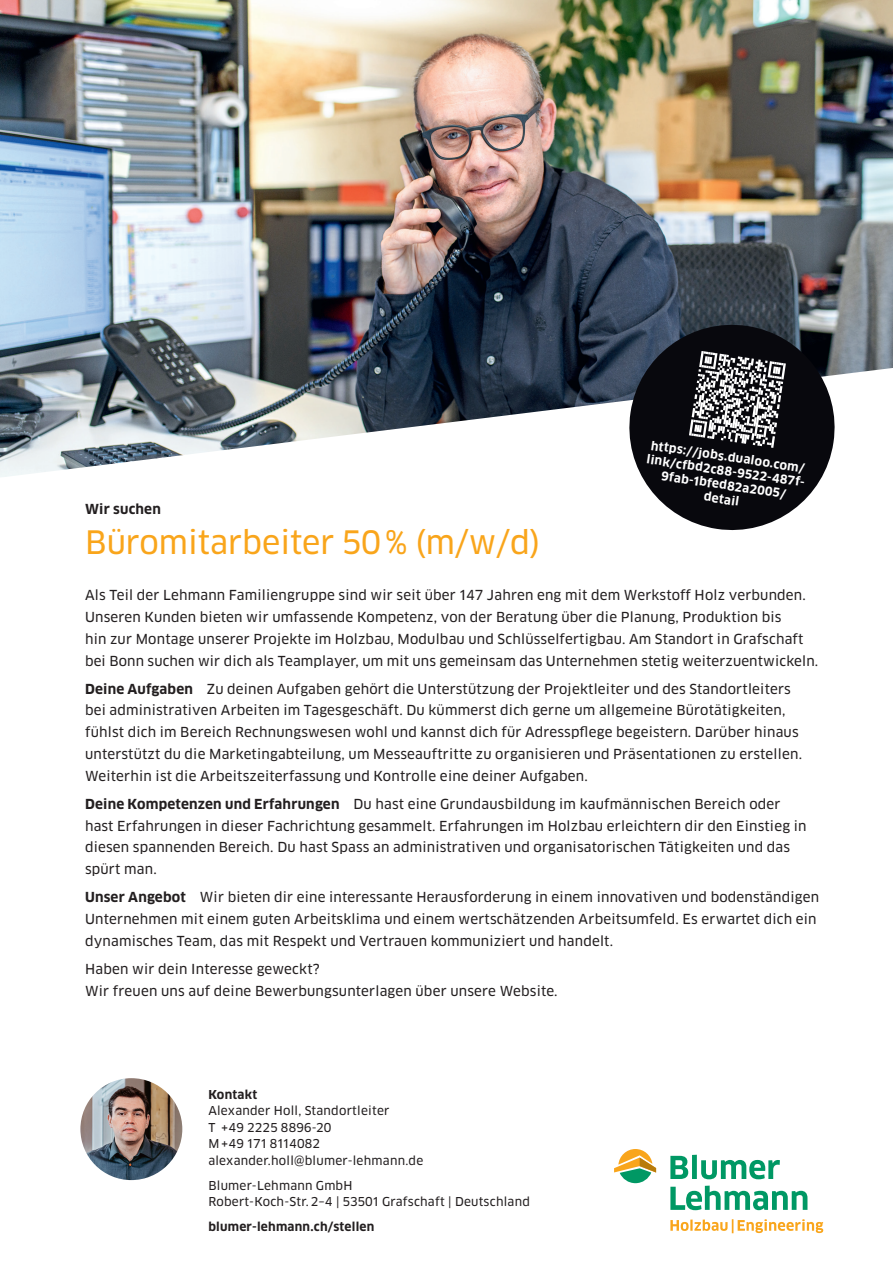
<style>
.page{position:relative;width:893px;height:1263px;background:#fff}
.page>*{position:absolute;margin:0;border:0;box-sizing:border-box;transform-origin:0 0}
.t1{font:31.5px "Clan OT News";color:#f9a51b}
.t2{font:13.5px/21.8px "Clan OT News";letter-spacing:.015em;color:#231f20}
.t3{font:700 13.5px "Clan OT";letter-spacing:.015em;color:#231f20}
.t4{font:12px/16.5px "Clan OT News";letter-spacing:.02em;color:#231f20}
.t5{font:700 12px/14.2px "Clan OT";color:#fff;text-align:center}
.t6{font:700 12px "Clan OT";letter-spacing:.02em;color:#231f20}
.s1{font-family:"Clan OT";font-weight:700}
</style>
<div class="page">
<img style="left:0;top:0;width:893px;height:477px">
<svg style="left:614px;top:1149px;width:42px;height:34px"></svg>
<svg style="left:670px;top:1219px;width:153px;height:14px"></svg>
<svg style="left:670px;top:1156px;width:18px;height:23px"></svg>
<div style="left:692px;top:1155px;width:5px;height:24px;background:#009864"></div>
<svg style="left:701px;top:1160px;width:79px;height:19px"></svg>
<svg style="left:670px;top:1185px;width:137px;height:25px"></svg>
<svg style="left:622px;top:318px;width:220px;height:213px;fill:#08080d"></svg>
<svg style="left:689px;top:351px;width:97px;height:97px"></svg>
<img style="left:80px;top:1078px;width:102px;height:102px;border-radius:51px">
<p class="t5" style="left:650px;top:437px;width:163px;rotate:9deg">https://jobs.dualoo.com/ link/cfbd2c88-9522-487f-<br>9fab-1bfed82a2005/ detail</p>
<p class="t3" style="left:85px;top:501px;width:77px">Wir suchen</p>
<h1 class="t1" style="left:85px;top:524px;width:457px">Büromitarbeiter 50% (m/w/d)</h1>
<p class="t2" style="left:85px;top:584px;width:735px">Als Teil der Lehmann Familiengruppe sind wir seit über 147 Jahren eng mit dem Werkstoff Holz verbunden.<br>Unseren Kunden bieten wir umfassende Kompetenz, von der Beratung über die Planung, Produktion bis<br>hin zur Montage unserer Projekte im Holzbau, Modulbau und Schlüsselfertigbau. Am Standort in Grafschaft bei Bonn suchen wir dich als Teamplayer, um mit uns gemeinsam das Unternehmen stetig weiterzuentwickeln.</p>
<p class="t2" style="left:85px;top:678px;width:718px"><span class="s1">Deine Aufgaben</span> Zu deinen Aufgaben gehört die Unterstützung der Projektleiter und des Standortleiters bei administrativen Arbeiten im Tagesgeschäft. Du kümmerst dich gerne um allgemeine Bürotätigkeiten, fühlst dich im Bereich Rechnungswesen wohl und kannst dich für Adresspflege begeistern. Darüber hinaus unterstützt du die Marketingabteilung, um Messeauftritte zu organisieren und Präsentationen zu erstellen.<br>Weiterhin ist die Arbeitszeiterfassung und Kontrolle eine deiner Aufgaben.</p>
<p class="t2" style="left:85px;top:793px;width:723px"><span class="s1">Deine Kompetenzen und Erfahrungen</span> Du hast eine Grundausbildung im kaufmännischen Bereich oder hast Erfahrungen in dieser Fachrichtung gesammelt. Erfahrungen im Holzbau erleichtern dir den Einstieg in diesen spannenden Bereich. Du hast Spass an administrativen und organisatorischen Tätigkeiten und das spürt man.</p>
<p class="t2" style="left:85px;top:886px;width:735px"><span class="s1">Unser Angebot</span> Wir bieten dir eine interessante Herausforderung in einem innovativen und bodenständigen<br>Unternehmen mit einem guten Arbeitsklima und einem wertschätzenden Arbeitsumfeld. Es erwartet dich ein dynamisches Team, das mit Respekt und Vertrauen kommuniziert und handelt.</p>
<p class="t2" style="left:85px;top:958px;width:474px">Haben wir dein Interesse geweckt?<br>Wir freuen uns auf deine Bewerbungsunterlagen über unsere Website.</p>
<p class="t6" style="left:208px;top:1087px;width:50px">Kontakt</p>
<p class="t4" style="left:208px;top:1103px;width:216px">Alexander Holl, Standortleiter<br>T +49 2225 8896-20<br>M+49 171 8114082 alexander.holl@blumer-lehmann.de</p>
<p class="t4" style="left:208px;top:1177px;width:323px">Blumer-Lehmann GmbH<br>Robert-Koch-Str. 2–4 | 53501 Grafschaft | Deutschland</p>
<p class="t6" style="left:208px;top:1219px;width:168px">blumer-lehmann.ch/stellen</p>
</div>
